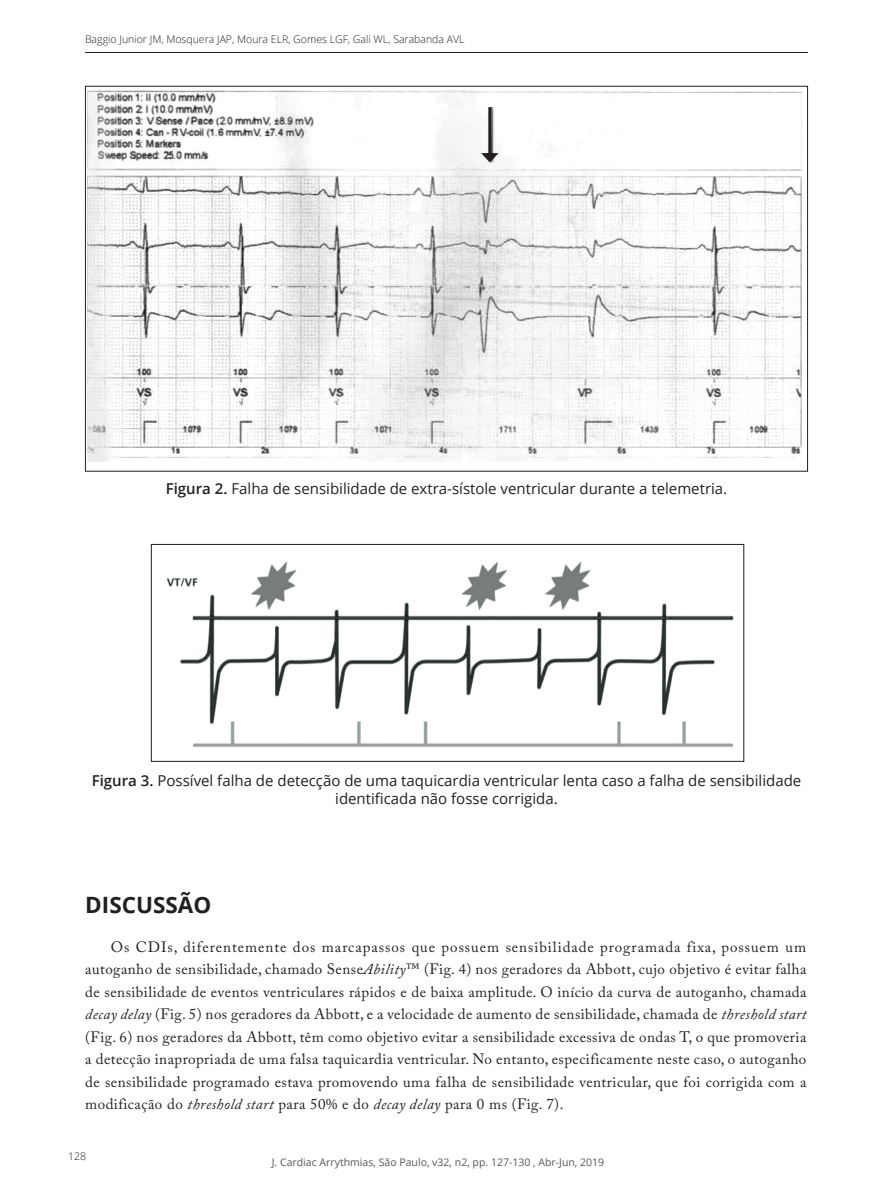
<style>
.page{position:relative;width:893px;height:1191px;background:#fff}
.page>*{position:absolute;margin:0;border:0;box-sizing:border-box;transform-origin:0 0}
.t1{font:700 22.5px "Open Sans";color:#231f20}
.t2{font:15px/22.5px "Adobe Caslon Pro";letter-spacing:.03em;color:#231f20;text-align:justify}
.t3{font:15px/18px "Open Sans";color:#231f20;text-align:center}
.t4{font:300 10.5px "Open Sans";color:#231f20}
.t5{font:10.5px "Open Sans";color:#57585a}
.s1{font-weight:600}
.s2{font-style:italic}
</style>
<div class="page">
<hr style="left:85px;top:52px;width:723px;height:1px;background:#231f20">
<img style="left:87px;top:90px;width:715px;height:372px">
<hr style="left:488px;top:107px;width:3px;height:49px;background:#231f20">
<svg style="left:481px;top:153px;width:18px;height:9px"></svg>
<img style="left:166px;top:561px;width:568px;height:187px">
<div style="left:151px;top:544px;width:593px;height:217px;border:1px solid #231f20"></div>
<p class="t4" style="left:85px;top:32px;width:381px">Baggio Junior JM, Mosquera JAP, Moura ELR, Gomes LGF, Gali WL, Sarabanda AVL</p>
<p class="t3" style="left:166px;top:479px;width:563px"><span class="s1">Figura 2.</span> Falha de sensibilidade de extra-sístole ventricular durante a telemetria.</p>
<p class="t3" style="left:92px;top:771px;width:711px"><span class="s1">Figura 3.</span> Possível falha de detecção de uma taquicardia ventricular lenta caso a falha de sensibilidade identificada não fosse corrigida.</p>
<h1 class="t1" style="left:85px;top:888px;width:128px">DISCUSSÃO</h1>
<p class="t2" style="left:85px;top:935px;width:723px;text-indent:26px">Os CDIs, diferentemente dos marcapassos que possuem sensibilidade programada fixa, possuem um autoganho de sensibilidade, chamado Sense<span class="s2">Ability</span>™ (Fig. 4) nos geradores da Abbott, cujo objetivo é evitar falha de sensibilidade de eventos ventriculares rápidos e de baixa amplitude. O início da curva de autoganho, chamada <span class="s2">decay delay</span> (Fig. 5) nos geradores da Abbott, e a velocidade de aumento de sensibilidade, chamada de <span class="s2">threshold start </span>(Fig. 6) nos geradores da Abbott, têm como objetivo evitar a sensibilidade excessiva de ondas T, o que promoveria a detecção inapropriada de uma falsa taquicardia ventricular. No entanto, especificamente neste caso, o autoganho de sensibilidade programado estava promovendo uma falha de sensibilidade ventricular, que foi corrigida com a modificação do <span class="s2">threshold start</span> para 50% e do <span class="s2">decay delay</span> para 0 ms (Fig. 7).</p>
<p class="t4" style="left:68px;top:1148px;width:19px">128</p>
<p class="t5" style="left:272px;top:1154px;width:334px">J. Cardiac Arrythmias, São Paulo, v32, n2, pp. 127-130 , Abr-Jun, 2019</p>
</div>
